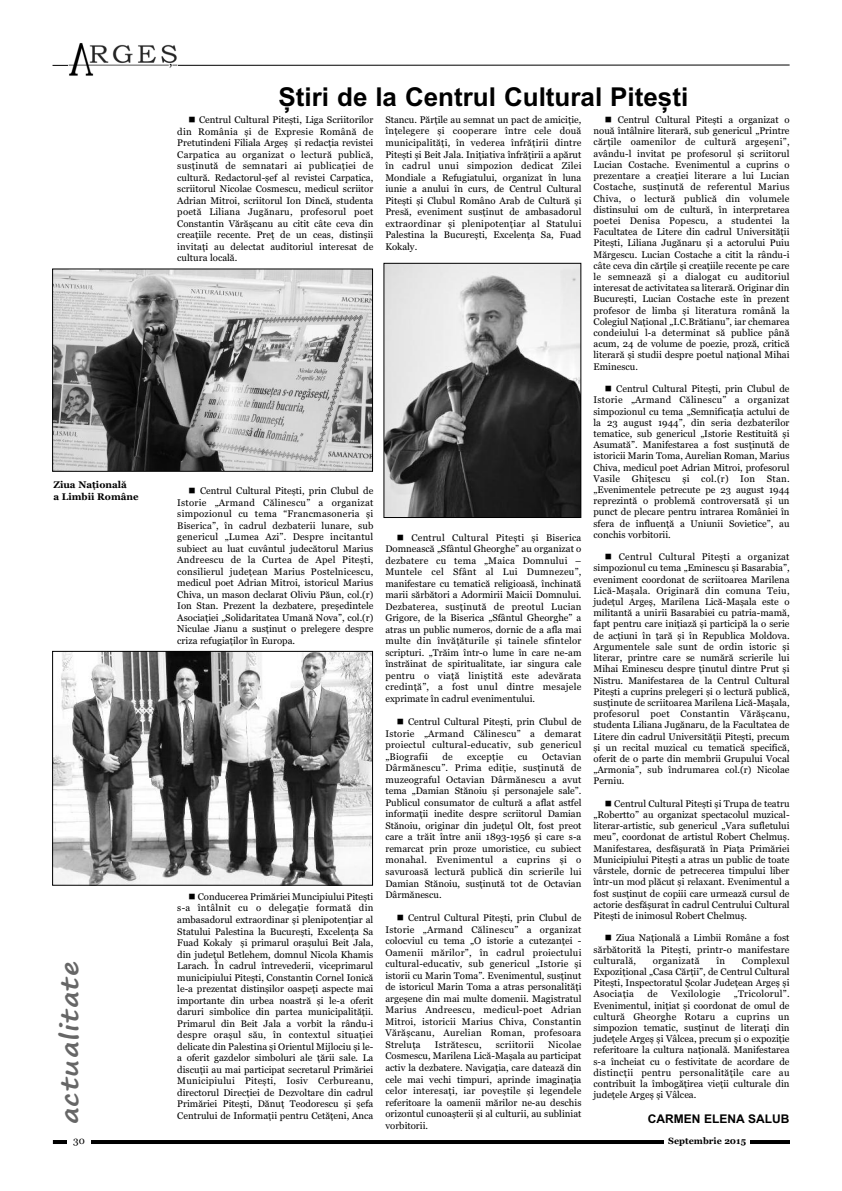
<style>
.page{position:relative;width:842px;height:1191px;background:#fff}
.page>*{position:absolute;margin:0;border:0;box-sizing:border-box;transform-origin:0 0}
.t1{font:700 26px "Arial";color:#000}
.t2{font:700 24px "Segoe Print";letter-spacing:.03em;color:#666;scale:1.2 1}
.t3{font:700 12px "Arial";color:#000}
.t4{font:10px "Georgia";color:#000}
.t5{font:9.6px/11.5px "Georgia";color:#000;text-align:justify}
.t6{font:9.6px "Georgia";letter-spacing:.025em;color:#000}
.t7{font:700 9.6px/11.5px "Georgia";color:#000}
.t8{font:700 9px "Georgia";color:#000}
</style>
<div class="page">
<svg style="left:52px;top:64px;width:738px;height:2px"></svg>
<img style="left:69px;top:43px;width:108px;height:33px">
<hr style="left:53px;top:1140px;width:737px;height:4px;background:#000">
<div style="left:67px;top:1134px;width:24px;height:12px;background:#fff"></div>
<div style="left:665px;top:1135px;width:85px;height:13px;background:#fff"></div>
<img style="left:54px;top:271px;width:317px;height:198px">
<div style="left:52px;top:269px;width:321px;height:202px;border:1px solid #000"></div>
<img style="left:54px;top:653px;width:317px;height:230px">
<div style="left:52px;top:651px;width:321px;height:234px;border:1px solid #000"></div>
<img style="left:386px;top:265px;width:193px;height:250px">
<div style="left:384px;top:263px;width:197px;height:254px;border:1px solid #000"></div>
<p class="t7" style="left:53px;top:479px;width:87px">Ziua Națională<br>a Limbii Române</p>
<h2 class="t2" style="left:56px;top:1124px;width:137px;rotate:-90deg">actualitate</h2>
<h1 class="t1" style="left:279px;top:82px;width:411px">Știri de la Centrul Cultural Pitești</h1>
<p class="t5" style="left:177px;top:114px;width:198px;text-indent:11px">■ Centrul Cultural Pitești, Liga Scriitorilor din România și de Expresie Română de Pretutindeni Filiala Argeș și redacția revistei Carpatica au organizat o lectură publică, susținută de semnatari ai publicației de cultură. Redactorul-șef al revistei Carpatica, scriitorul Nicolae Cosmescu, medicul scriitor Adrian Mitroi, scriitorul Ion Dincă, studenta poetă Liliana Jugănaru, profesorul poet Constantin Vărășcanu au citit câte ceva din creațiile recente. Preț de un ceas, distinșii invitați au delectat auditoriul interesat de cultura locală.</p>
<p class="t5" style="left:177px;top:485px;width:198px;text-indent:11px">■ Centrul Cultural Pitești, prin Clubul de Istorie „Armand Călinescu” a organizat simpozionul cu tema “Francmasoneria și Biserica”, în cadrul dezbaterii lunare, sub genericul „Lumea Azi”. Despre incitantul subiect au luat cuvântul judecătorul Marius Andreescu de la Curtea de Apel Pitești, consilierul județean Marius Postelnicescu, medicul poet Adrian Mitroi, istoricul Marius Chiva, un mason declarat Oliviu Păun, col.(r)<br>Ion Stan. Prezent la dezbatere, președintele Asociației „Solidaritatea Umană Nova”, col.(r)<br>Niculae Jianu a susținut o prelegere despre criza refugiaților în Europa.</p>
<p class="t5" style="left:177px;top:891px;width:198px;text-indent:11px">■ Conducerea Primăriei Muncipiului Pitești s-a întâlnit cu o delegație formată din ambasadorul extraordinar și plenipotențiar al Statului Palestina la București, Excelența Sa Fuad Kokaly și primarul orașului Beit Jala, din județul Betlehem, domnul Nicola Khamis Larach. În cadrul întrevederii, viceprimarul municipiului Pitești, Constantin Cornel Ionică le-a prezentat distinșilor oaspeți aspecte mai importante din urbea noastră și le-a oferit daruri simbolice din partea municipalității.<br>Primarul din Beit Jala a vorbit la rându-i despre orașul său, în contextul situației delicate din Palestina și Orientul Mijlociu și le&shy;a oferit gazdelor simboluri ale țării sale. La discuții au mai participat secretarul Primăriei Municipiului Pitești, Iosiv Cerbureanu, directorul Direcției de Dezvoltare din cadrul Primăriei Pitești, Dănuț Teodorescu și șefa Centrului de Informații pentru Cetățeni, Anca</p>
<p class="t5" style="left:385px;top:114px;width:198px">Stancu. Părțile au semnat un pact de amiciție, înțelegere și cooperare între cele două municipalități, în vederea înfrățirii dintre Pitești și Beit Jala. Inițiativa înfrățirii a apărut în cadrul unui simpozion dedicat Zilei Mondiale a Refugiatului, organizat în luna iunie a anului în curs, de Centrul Cultural Pitești și Clubul Româno Arab de Cultură și Presă, eveniment susținut de ambasadorul extraordinar și plenipotențiar al Statului Palestina la București, Excelența Sa, Fuad Kokaly.</p>
<p class="t5" style="left:385px;top:531px;width:198px;text-indent:11px">■ Centrul Cultural Pitești și Biserica Domnească „Sfântul Gheorghe” au organizat o dezbatere cu tema „Maica Domnului – Muntele cel Sfânt al Lui Dumnezeu”, manifestare cu tematică religioasă, închinată marii sărbători a Adormirii Maicii Domnului.<br>Dezbaterea, susținută de preotul Lucian Grigore, de la Biserica „Sfântul Gheorghe” a atras un public numeros, dornic de a afla mai multe din învățăturile și tainele sfintelor scripturi. „Trăim într-o lume în care ne-am înstrăinat de spiritualitate, iar singura cale pentru o viață liniștită este adevărata credință”, a fost unul dintre mesajele exprimate în cadrul evenimentului.</p>
<p class="t5" style="left:385px;top:716px;width:198px;text-indent:11px">■ Centrul Cultural Pitești, prin Clubul de Istorie „Armand Călinescu” a demarat proiectul cultural-educativ, sub genericul „Biografii</p>
<p class="t5" style="left:442px;top:750px;width:12px">de</p>
<p class="t6" style="left:467px;top:751px;width:38px">excepție</p>
<p class="t5" style="left:518px;top:750px;width:12px">cu</p>
<p class="t5" style="left:385px;top:750px;width:198px;text-indent:157px">Octavian Dârmănescu”. Prima ediție, susținută de muzeograful Octavian Dârmănescu a avut tema „Damian Stănoiu și personajele sale”.<br>Publicul consumator de cultură a aflat astfel informații inedite despre scriitorul Damian Stănoiu, originar din județul Olt, fost preot care a trăit între anii 1893-1956 și care s-a remarcat prin proze umoristice, cu subiect monahal. Evenimentul a cuprins și o savuroasă lectură publică din scrierile lui Damian Stănoiu, susținută tot de Octavian Dârmănescu.</p>
<p class="t5" style="left:385px;top:912px;width:198px;text-indent:11px">■ Centrul Cultural Pitești, prin Clubul de Istorie „Armand Călinescu” a organizat colocviul cu tema „O istorie a cutezanței - Oamenii mărilor”, în cadrul proiectului cultural-educativ, sub genericul „Istorie și istorii cu Marin Toma”. Evenimentul, susținut de istoricul Marin Toma a atras personalități argeșene din mai multe domenii. Magistratul Marius Andreescu, medicul-poet Adrian Mitroi, istoricii Marius Chiva, Constantin Vărășcanu, Aurelian Roman, profesoara Streluța</p>
<p class="t5" style="left:385px;top:1038px;width:198px;text-indent:163px">Nicolae Cosmescu, Marilena Lică-Mașala au participat activ la dezbatere. Navigația, care datează din cele mai vechi timpuri, aprinde imaginația celor interesați, iar poveștile și legendele referitoare la oamenii mărilor ne-au deschis orizontul cunoașterii și al culturii, au subliniat vorbitorii.</p>
<p class="t6" style="left:435px;top:1039px;width:48px">Istrătescu,</p>
<p class="t6" style="left:496px;top:1039px;width:40px">scriitorii</p>
<p class="t5" style="left:593px;top:114px;width:198px;line-height:11.2px;text-indent:11px">■ Centrul Cultural Pitești a organizat o nouă întâlnire literară, sub genericul „Printre cărțile oamenilor de cultură argeșeni”, avându-l invitat pe profesorul și scriitorul Lucian Costache. Evenimentul a cuprins o prezentare a creației literare a lui Lucian Costache, susținută de referentul Marius Chiva, o lectură publică din volumele distinsului om de cultură, în interpretarea poetei Denisa Popescu, a studentei la Facultatea de Litere din cadrul Universității Pitești, Liliana Jugănaru și a actorului Puiu Mărgescu. Lucian Costache a citit la rându-i câte ceva din cărțile și creațiile recente pe care le semnează și a dialogat cu auditoriul interesat de activitatea sa literară. Originar din București, Lucian Costache este în prezent profesor de limba și literatura română la Colegiul Național „I.C.Brătianu”, iar chemarea condeiului l-a determinat să publice până acum, 24 de volume de poezie, proză, critică literară și studii despre poetul național Mihai Eminescu.</p>
<p class="t5" style="left:593px;top:383px;width:198px;line-height:11.2px;text-indent:11px">■ Centrul Cultural Pitești, prin Clubul de Istorie „Armand Călinescu” a organizat simpozionul cu tema „Semnificația actului de la 23 august 1944”, din seria dezbaterilor tematice, sub genericul „Istorie Restituită și Asumată”. Manifestarea a fost susținută de istoricii Marin Toma, Aurelian Roman, Marius Chiva, medicul poet Adrian Mitroi, profesorul Vasile Ghițescu și col.(r) Ion Stan. „Evenimentele petrecute pe 23 august 1944 reprezintă o problemă controversată și un punct de plecare pentru intrarea României în sfera de influență a Uniunii Sovietice”, au conchis vorbitorii.</p>
<p class="t5" style="left:593px;top:551px;width:198px;line-height:11.2px;text-indent:11px">■ Centrul Cultural Pitești a organizat simpozionul cu tema „Eminescu și Basarabia”, eveniment coordonat de scriitoarea Marilena Lică-Mașala. Originară din comuna Teiu, județul Argeș, Marilena Lică-Mașala este o militantă a unirii Basarabiei cu patria-mamă, fapt pentru care inițiază și participă la o serie de acțiuni în țară și în Republica Moldova.<br>Argumentele sale sunt de ordin istoric și literar, printre care se numără scrierile lui Mihai Eminescu despre ținutul dintre Prut și Nistru. Manifestarea de la Centrul Cultural Pitești a cuprins prelegeri și o lectură publică, susținute de scriitoarea Marilena Lică-Mașala, profesorul poet Constantin Vărășcanu, studenta Liliana Jugănaru, de la Facultatea de Litere din cadrul Universității Pitești, precum și un recital muzical cu tematică specifică, oferit de o parte din membrii Grupului Vocal „Armonia”, sub îndrumarea col.(r) Nicolae Perniu.</p>
<p class="t5" style="left:593px;top:798px;width:198px;line-height:11.2px;text-indent:11px">■ Centrul Cultural Pitești și Trupa de teatru „Robertto” au organizat spectacolul muzical&shy;literar-artistic, sub genericul „Vara sufletului meu”, coordonat de artistul Robert Chelmuș.<br>Manifestarea, desfășurată în Piața Primăriei Municipiului Pitești a atras un public de toate vârstele, dornic de petrecerea timpului liber într-un mod plăcut și relaxant. Evenimentul a fost susținut de copiii care urmează cursul de actorie desfășurat în cadrul Centrului Cultural Pitești de inimosul Robert Chelmuș.</p>
<p class="t5" style="left:593px;top:932px;width:198px;line-height:11.2px;text-indent:11px">■ Ziua Națională a Limbii Române a fost sărbătorită la Pitești, printr-o manifestare culturală,</p>
<p class="t5" style="left:593px;top:955px;width:198px;line-height:11.2px;text-indent:148px">Complexul Expozițional „Casa Cărții”, de Centrul Cultural Pitești, Inspectoratul Școlar Județean Argeș și Asociația</p>
<p class="t6" style="left:653px;top:955px;width:48px">organizată</p>
<p class="t5" style="left:716px;top:954px;width:10px">în</p>
<p class="t5" style="left:593px;top:988px;width:198px;line-height:11.2px;text-indent:140px">„Tricolorul”.<br>Evenimentul, inițiat și coordonat de omul de cultură Gheorghe Rotaru a cuprins un simpozion tematic, susținut de literați din județele Argeș și Vâlcea, precum și o expoziție referitoare la cultura națională. Manifestarea s-a încheiat cu o festivitate de acordare de distincții pentru personalitățile care au contribuit la îmbogățirea vieții culturale din județele Argeș și Vâlcea.</p>
<p class="t3" style="left:648px;top:1111px;width:143px">CARMEN ELENA SALUb</p>
<p class="t5" style="left:647px;top:988px;width:12px">de</p>
<p class="t6" style="left:671px;top:988px;width:51px">Vexilologie</p>
<p class="t4" style="left:73px;top:1134px;width:13px">30</p>
<p class="t8" style="left:668px;top:1135px;width:79px">Septembrie 2015</p>
</div>
